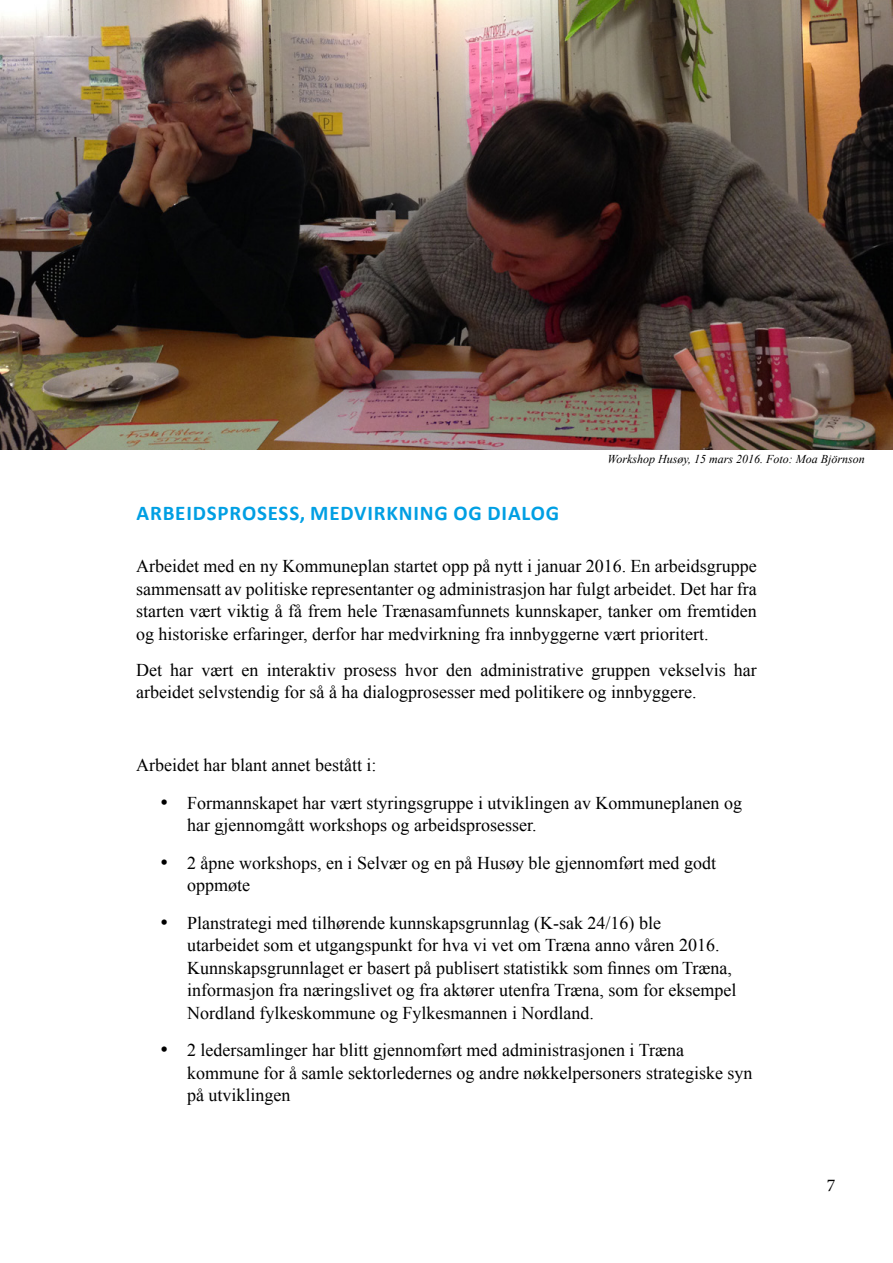
<style>
.page{position:relative;width:893px;height:1263px;background:#fff}
.page>*{position:absolute;margin:0;border:0;box-sizing:border-box;transform-origin:0 0}
.t1{font:700 21px "Calibri";letter-spacing:.04em;color:#009fe3}
.t2{font:18px/22.5px "Times New Roman";color:#000}
.t3{font:18px "Minion Pro";color:#000}
.t4{font:italic 12px "Times New Roman";color:#000}
</style>
<div class="page">
<img style="left:0;top:0;width:893px;height:450px">
<p class="t4" style="left:608px;top:451px;width:259px">Workshop Husøy, 15 mars 2016. Foto: Moa Björnson</p>
<p class="t1" style="left:136px;top:499px;width:424px">ARBEIDSPROSESS, MEDVIRKNING OG DIALOG</p>
<p class="t2" style="left:136px;top:555px;width:622px;text-align:justify">Arbeidet med en ny Kommuneplan startet opp på nytt i januar 2016. En arbeidsgruppe sammensatt av politiske representanter og administrasjon har fulgt arbeidet. Det har fra starten vært viktig å få frem hele Trænasamfunnets kunnskaper, tanker om fremtiden og historiske erfaringer, derfor har medvirkning fra innbyggerne vært prioritert.</p>
<p class="t2" style="left:136px;top:659px;width:622px;line-height:21.6px">Det har vært en interaktiv prosess hvor den administrative gruppen vekselvis har arbeidet selvstendig for så å ha dialogprosesser med politikere og innbyggere.</p>
<p class="t2" style="left:136px;top:753px;width:242px">Arbeidet har blant annet bestått i:</p>
<p class="t2" style="left:187px;top:791px;width:556px;text-indent:-27px">• Formannskapet har vært styringsgruppe i utviklingen av Kommuneplanen og har gjennomgått workshops og arbeidsprosesser.</p>
<p class="t2" style="left:187px;top:851px;width:530px;text-indent:-27px">• 2 åpne workshops, en i Selvær og en på Husøy ble gjennomført med godt oppmøte</p>
<p class="t2" style="left:187px;top:911px;width:551px;text-indent:-27px">• Planstrategi med tilhørende kunnskapsgrunnlag (K-sak 24/16) ble utarbeidet som et utgangspunkt for hva vi vet om Træna anno våren 2016.<br>Kunnskapsgrunnlaget er basert på publisert statistikk som finnes om Træna, informasjon fra næringslivet og fra aktører utenfra Træna, som for eksempel Nordland fylkeskommune og Fylkesmannen i Nordland.</p>
<p class="t2" style="left:187px;top:1038px;width:567px;text-indent:-27px">• 2 ledersamlinger har blitt gjennomført med administrasjonen i Træna kommune for å samle sektorledernes og andre nøkkelpersoners strategiske syn på utviklingen</p>
<p class="t3" style="left:827px;top:1173px;width:10px">7</p>
</div>
